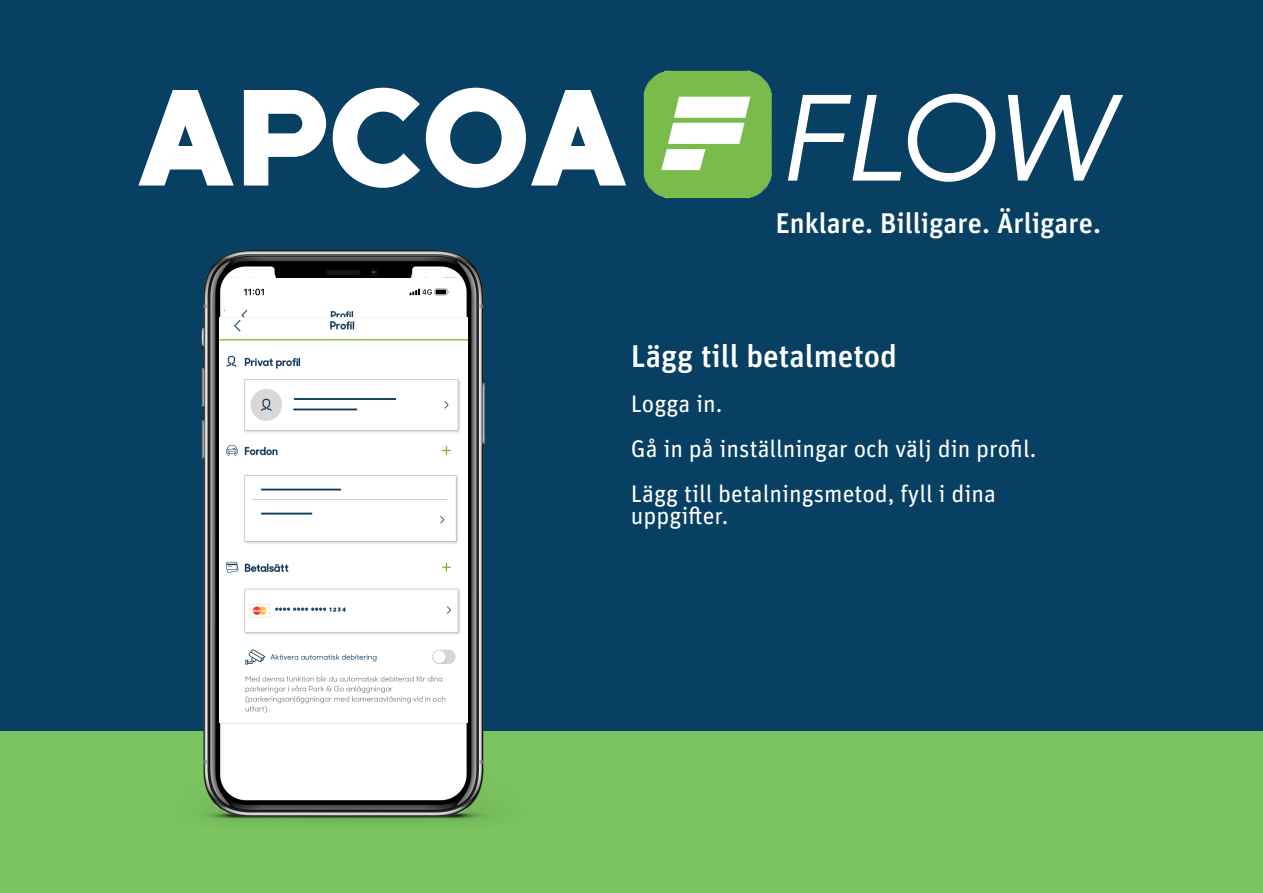
<style>
.page{position:relative;width:1263px;height:893px;background:#fff}
.page>*{position:absolute;margin:0;border:0;box-sizing:border-box;transform-origin:0 0}
.t1{font:500 31.5px "Unit Pro";color:#fff}
.t2{font:500 28.5px "Unit Pro";color:#fff}
.t3{font:24px "Unit Pro";color:#fff}
</style>
<div class="page">
<div style="left:0;top:0;width:1262px;height:890px;background:#084064"></div>
<div style="left:0;top:732px;width:1263px;height:161px;background:#7bc460"></div>
<svg style="left:138px;top:90px;width:96px;height:96px"></svg>
<svg style="left:244px;top:90px;width:82px;height:96px"></svg>
<svg style="left:333px;top:88px;width:87px;height:100px"></svg>
<svg style="left:426px;top:88px;width:200px;height:100px"></svg>
<svg style="left:788px;top:94px;width:208px;height:88px"></svg>
<svg style="left:1008px;top:95px;width:115px;height:86px"></svg>
<img style="left:643px;top:70px;width:129px;height:129px">
<img style="left:148px;top:251px;width:388px;height:571px">
<img style="left:220px;top:285px;width:247px;height:523px">
<div style="left:278px;top:768px;width:118px;height:17px;background:#fff"></div>
<p class="t2" style="left:775px;top:202px;width:327px">Enklare. Billigare. Ärligare.</p>
<p class="t1" style="left:631px;top:333px;width:268px">Lägg till betalmetod</p>
<p class="t3" style="left:631px;top:387px;width:93px">Logga in.</p>
<p class="t3" style="left:631px;top:432px;width:407px">Gå in på inställningar och välj din profil.</p>
<p class="t3" style="left:631px;top:477px;width:367px">Lägg till betalningsmetod, fyll i dina</p>
<p class="t3" style="left:631px;top:499px;width:99px">uppgifter.</p>
</div>
